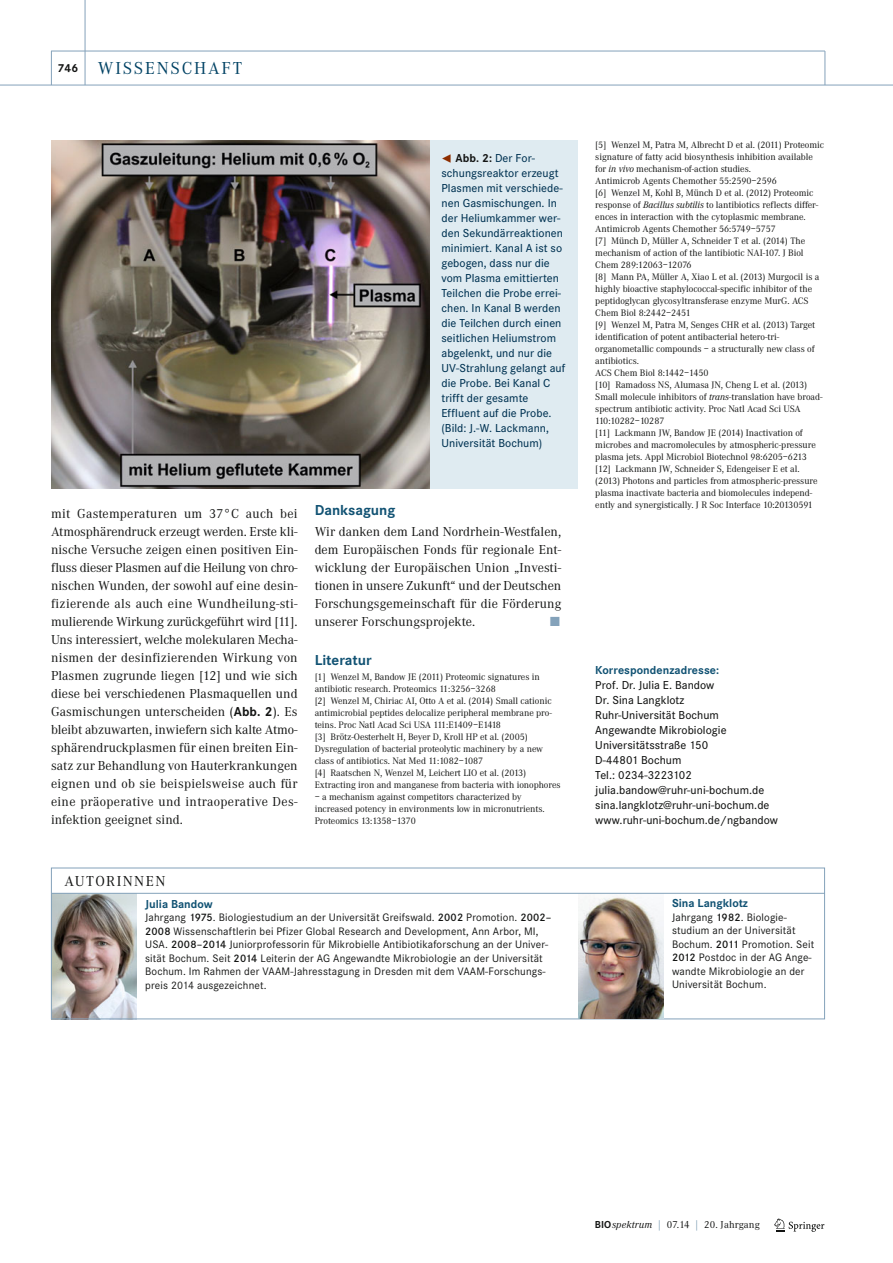
<style>
.page{position:relative;width:893px;height:1263px;background:#fff}
.page>*{position:absolute;margin:0;border:0;box-sizing:border-box;transform-origin:0 0}
.t1{font:18px "Corporate A";letter-spacing:.1em;color:#004264}
.t2{font:700 15px "Corporate S";color:#115273}
.t3{font:15px "Corporate A";letter-spacing:.095em;color:#131413}
.t4{font:13.5px/18px "Corporate A";letter-spacing:.005em;color:#131413;text-align:justify}
.t5{font:13.5px "The Sans Expert";color:#84a2ba}
.t6{font:500 12px/15px "Corporate S";letter-spacing:.005em;color:#003252}
.t7{font:500 12px/15px "Corporate S";letter-spacing:.005em;color:#131413}
.t8{font:700 12px "Corporate S";color:#115273}
.t9{font:11.25px/13.5px "Corporate S";letter-spacing:.015em;color:#131413}
.t10{font:10.5px "Corporate A";letter-spacing:.015em;color:#131413}
.t11{font:9.75px/12px "Corporate A";letter-spacing:-.005em;color:#131413}
.s1{font-family:"Corporate S";font-weight:700;font-size:12px;color:#131413}
.s2{font-family:"The Sans Expert";font-weight:400;color:#8d2d00}
.s3{font-weight:700;color:#131413}
.s4{font-family:"Corporate S";font-weight:700}
.s5{font-weight:600}
.s6{font-style:italic}
.s7{color:#658ba6}
</style>
<div class="page">
<hr style="left:0;top:85px;width:893px;height:1px;background:#84a2ba">
<hr style="left:85px;top:0;width:1px;height:85px;background:#84a2ba">
<hr style="left:51px;top:51px;width:1px;height:34px;background:#84a2ba">
<svg style="left:774px;top:1218px;width:50px;height:14px"></svg>
<div style="left:429px;top:140px;width:149px;height:349px;background:#dfebf1"></div>
<img style="left:51px;top:140px;width:378px;height:349px">
<img style="left:53px;top:894px;width:83px;height:123px">
<div style="left:51px;top:868px;width:774px;height:151px;border:1px solid #84a2ba"></div>
<img style="left:578px;top:897px;width:85px;height:122px">
<hr style="left:52px;top:893px;width:773px;height:1px;background:#84a2ba">
<hr style="left:51px;top:51px;width:774px;height:1px;background:#84a2ba">
<hr style="left:825px;top:51px;width:1px;height:34px;background:#84a2ba">
<h1 class="t1" style="left:58px;top:62px;width:186px"><span class="s1">746</span> WISSENSCHAFT</h1>
<p class="t6" style="left:441px;top:151px;width:125px"><span class="s2">¯</span> <span class="s3">Abb. 2:</span> Der For&shy;schungsreaktor erzeugt<br>Plasmen mit verschiede&shy;nen Gasmischungen. In der Heliumkammer wer&shy;den Sekundärreaktionen minimiert. Kanal A ist so gebogen, dass nur die vom Plasma emittierten<br>Teilchen die Probe errei&shy;chen. In Kanal B werden die Teilchen durch einen seitlichen Heliumstrom abgelenkt, und nur die<br>UV-Strahlung gelangt auf die Probe. Bei Kanal C trifft der gesamte<br>Effluent auf die Probe. (Bild: J.-W. Lackmann,<br>Universität Bochum)</p>
<p class="t4" style="left:51px;top:506px;width:248px">mit Gastemperaturen um 37°C auch bei Atmosphärendruck erzeugt werden. Erste kli&shy;nische Versuche zeigen einen positiven Ein&shy;fluss dieser Plasmen auf die Heilung von chro&shy;nischen Wunden, der sowohl auf eine desin&shy;fizierende als auch eine Wundheilung-sti&shy;mulierende Wirkung zurückgeführt wird [11].<br>Uns interessiert, welche molekularen Mecha&shy;nismen der desinfizierenden Wirkung von Plasmen zugrunde liegen [12] und wie sich diese bei verschiedenen Plasmaquellen und Gasmischungen unterscheiden (<span class="s4">Abb. 2</span>). Es bleibt abzuwarten, inwiefern sich kalte Atmo - sphärendruckplasmen für einen breiten Ein&shy;satz zur Behandlung von Hauterkrankungen eignen und ob sie beispielsweise auch für eine präoperative und intraoperative Des - infektion geeignet sind.</p>
<h2 class="t2" style="left:315px;top:505px;width:82px">Danksagung</h2>
<p class="t4" style="left:315px;top:524px;width:248px">Wir danken dem Land Nordrhein-Westfalen, dem Europäischen Fonds für regionale Ent&shy;wicklung der Europäischen Union „Investi&shy;tionen in unsere Zukunft“ und der Deutschen Forschungsgemeinschaft für die Förderung unserer Forschungsprojekte.</p>
<h3 class="t5" style="left:549px;top:614px;width:13px">ó</h3>
<h2 class="t2" style="left:315px;top:655px;width:59px">Literatur</h2>
<p class="t11" style="left:315px;top:672px;width:247px">[1] Wenzel M, Bandow JE (2011) Proteomic signatures in antibiotic research. Proteomics 11:3256–3268<br>[2] Wenzel M, Chiriac AI, Otto A et al. (2014) Small cationic antimicrobial peptides delocalize peripheral membrane pro&shy;teins. Proc Natl Acad Sci USA 111:E1409–E1418<br>[3] Brötz-Oesterhelt H, Beyer D, Kroll HP et al. (2005)<br>Dysregulation of bacterial proteolytic machinery by a new class of antibiotics. Nat Med 11:1082–1087<br>[4] Raatschen N, Wenzel M, Leichert LIO et al. (2013)<br>Extracting iron and manganese from bacteria with ionophores</p>
<p class="t11" style="left:315px;top:792px;width:232px">– a mechanism against competitors characterized by increased potency in environments low in micronutrients.<br>Proteomics 13:1358–1370</p>
<h2 class="t3" style="left:65px;top:876px;width:102px">AUTORINNEN</h2>
<p class="t8" style="left:145px;top:900px;width:69px">Julia Bandow</p>
<p class="t9" style="left:145px;top:912px;width:408px">Jahrgang <span class="s5">1975</span>. Biologiestudium an der Universität Greifswald. <span class="s5">2002</span> Promotion. <span class="s5">2002– 2008</span> Wissenschaftlerin bei Pfizer Global Research and Development, Ann Arbor, MI, USA. <span class="s5">2008–2014</span> Juniorprofessorin für Mikrobielle Antibiotikaforschung an der Univer&shy;sität Bochum. Seit <span class="s5">2014</span> Leiterin der AG Angewandte Mikrobiologie an der Universität Bochum. Im Rahmen der VAAM-Jahresstagung in Dresden mit dem VAAM-Forschungs&shy;preis 2014 ausgezeichnet.</p>
<p class="t11" style="left:595px;top:139px;width:230px">[5] Wenzel M, Patra M, Albrecht D et al. (2011) Proteomic signature of fatty acid biosynthesis inhibition available for <span class="s6">in vivo</span> mechanism-of-action studies.<br>Antimicrob Agents Chemother 55:2590–2596<br>[6] Wenzel M, Kohl B, Münch D et al. (2012) Proteomic response of <span class="s6">Bacillus subtilis</span> to lantibiotics reflects differ&shy;ences in interaction with the cytoplasmic membrane.<br>Antimicrob Agents Chemother 56:5749–5757<br>[7] Münch D, Müller A, Schneider T et al. (2014) The mechanism of action of the lantibiotic NAI-107. J Biol Chem 289:12063–12076<br>[8] Mann PA, Müller A, Xiao L et al. (2013) Murgocil is a highly bioactive staphylococcal-specific inhibitor of the peptidoglycan glycosyltransferase enzyme MurG. ACS Chem Biol 8:2442–2451<br>[9] Wenzel M, Patra M, Senges CHR et al. (2013) Target identification of potent antibacterial hetero-tri&shy;organometallic compounds – a structurally new class of antibiotics.<br>ACS Chem Biol 8:1442–1450<br>[10] Ramadoss NS, Alumasa JN, Cheng L et al. (2013)<br>Small molecule inhibitors of <span class="s6">trans</span>-translation have broad&shy;spectrum antibiotic activity. Proc Natl Acad Sci USA 110:10282–10287<br>[11] Lackmann JW, Bandow JE (2014) Inactivation of microbes and macromolecules by atmospheric-pressure plasma jets. Appl Microbiol Biotechnol 98:6205–6213 [12] Lackmann JW, Schneider S, Edengeiser E et al. (2013) Photons and particles from atmospheric-pressure plasma inactivate bacteria and biomolecules independ&shy;ently and synergistically. J R Soc Interface 10:20130591</p>
<p class="t8" style="left:595px;top:666px;width:125px">Korrespondenzadresse:</p>
<p class="t7" style="left:595px;top:679px;width:184px">Prof. Dr. Julia E. Bandow<br>Dr. Sina Langklotz<br>Ruhr-Universität Bochum<br>Angewandte Mikrobiologie<br>Universitätsstraße 150<br>D-44801 Bochum<br>Tel.: 0234-3223102 julia.bandow@ruhr-uni-bochum.de sina.langklotz@ruhr-uni-bochum.de www.ruhr-uni-bochum.de/ngbandow</p>
<p class="t8" style="left:672px;top:899px;width:77px">Sina Langklotz</p>
<p class="t9" style="left:672px;top:911px;width:144px">Jahrgang <span class="s5">1982</span>. Biologie - studium an der Universität<br>Bochum. <span class="s5">2011</span> Promotion. Seit<br><span class="s5">2012</span> Postdoc in der AG Ange&shy;wandte Mikrobiologie an der<br>Universität Bochum.</p>
<p class="t10" style="left:595px;top:1221px;width:167px"><span class="s4">BIO</span><span class="s6">spektrum</span> <span class="s7">|</span> 07.14 <span class="s7">|</span> 20. Jahrgang</p>
</div>
